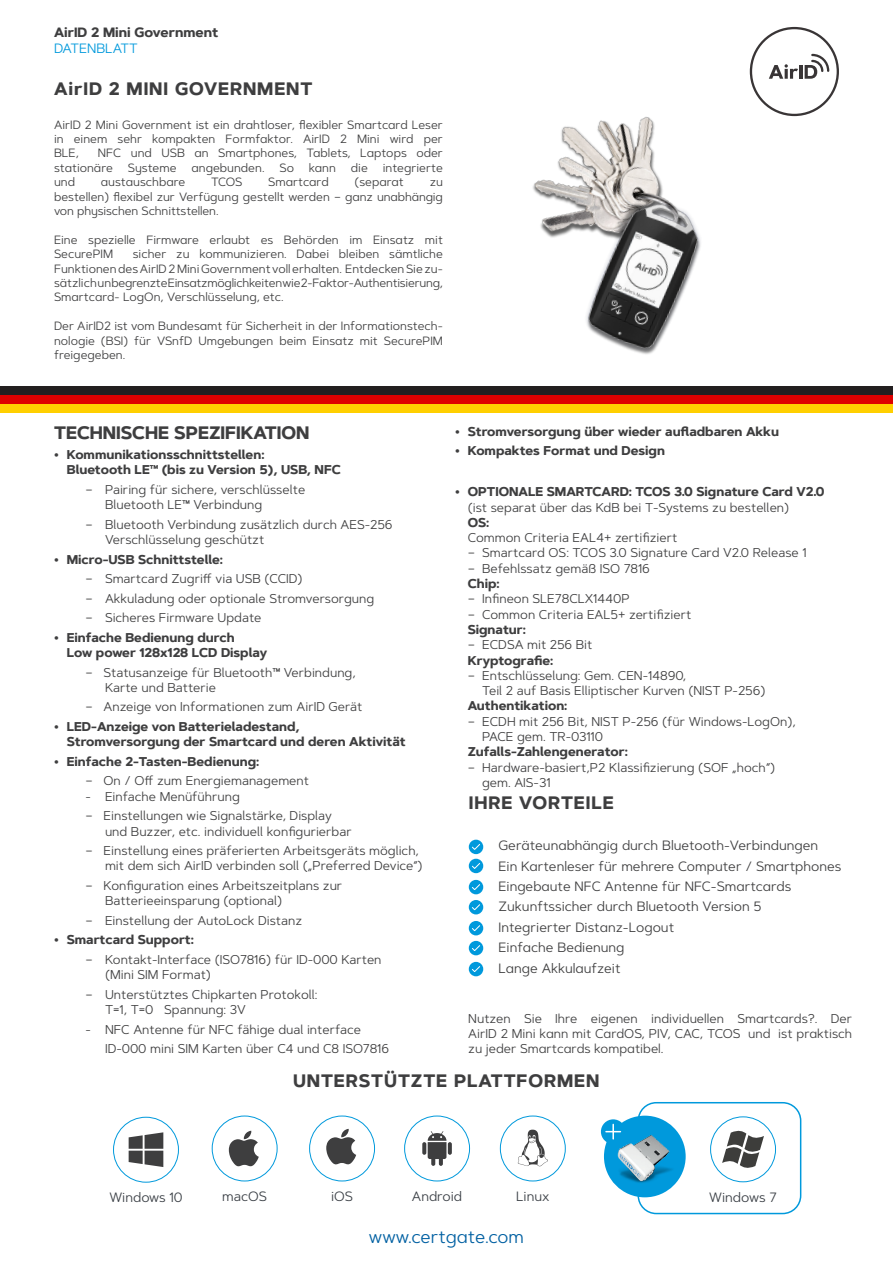
<style>
.page{position:relative;width:893px;height:1263px;background:#fff}
.page>*{position:absolute;margin:0;border:0;box-sizing:border-box;transform-origin:0 0}
.t1{font:700 18px "Artegra Sans Alt";letter-spacing:.05em;color:#3e3e3f}
.t2{font:700 18px "Artegra Sans";color:#3e3e3f}
.t3{font:18px "Artegra Sans Alt";color:#0060a2}
.t4{font:13.5px/20.4px "Artegra Sans Alt";color:#3e3e3f}
.t5{font:13.5px "Artegra Sans";color:#3a3f45}
.t6{font:700 13.5px "Artegra Sans";color:#3e3e3f}
.t7{font:13.5px "Artegra Sans";color:#0099dc}
.t8{font:12.75px/15.3px "Artegra Sans";color:#3e3e3f}
.t9{font:700 12.75px/15.3px "Artegra Sans";color:#3e3e3f}
.t10{font:12.75px/15.3px "Artegra Sans Alt";color:#3e3e3f;text-align:justify}
.t11{font:12px/14.4px "Artegra Sans Alt";color:#3e3e3f;text-align:justify}
</style>
<div class="page">
<div style="left:0;top:386px;width:893px;height:26px;background:#231f20"></div>
<div style="left:0;top:395px;width:893px;height:17px;background:#de0000"></div>
<div style="left:0;top:404px;width:893px;height:8px;background:#ffcf00"></div>
<img style="left:533px;top:117px;width:168px;height:237px">
<div style="left:710px;top:1116px;width:66px;height:66px;border:1px solid #0099dc;border-radius:50%"></div>
<svg style="left:722px;top:1130px;width:42px;height:38px"></svg>
<svg style="left:229px;top:1131px;width:30px;height:35px"></svg>
<div style="left:212px;top:1116px;width:65px;height:65px;border:1px solid #0099dc;border-radius:50%"></div>
<div style="left:637px;top:1102px;width:164px;height:112px;border:2px solid #0099dc;border-radius:18px"></div>
<div style="left:604px;top:1116px;width:82px;height:81px;background:#0099dc;border-radius:50%"></div>
<div style="left:601px;top:1119px;width:24px;height:25px;background:#0099dc;border-radius:50%"></div>
<svg style="left:606px;top:1124px;width:14px;height:15px"></svg>
<img style="left:615px;top:1132px;width:62px;height:53px">
<svg style="left:129px;top:1132px;width:34px;height:35px"></svg>
<div style="left:113px;top:1117px;width:66px;height:65px;border:1px solid #0099dc;border-radius:50%"></div>
<svg style="left:428px;top:1131px;width:18px;height:35px"></svg>
<svg style="left:422px;top:1142px;width:4px;height:13px"></svg>
<svg style="left:448px;top:1142px;width:4px;height:13px"></svg>
<div style="left:404px;top:1116px;width:66px;height:65px;border:1px solid #0099dc;border-radius:50%"></div>
<svg style="left:326px;top:1129px;width:30px;height:35px"></svg>
<div style="left:309px;top:1116px;width:66px;height:65px;border:1px solid #0099dc;border-radius:50%"></div>
<svg style="left:518px;top:1130px;width:30px;height:36px"></svg>
<div style="left:500px;top:1116px;width:66px;height:65px;border:1px solid #0099dc;border-radius:50%"></div>
<div style="left:750px;top:27px;width:89px;height:89px;border:2px solid #231f20;border-radius:50%"></div>
<svg style="left:769px;top:64px;width:29px;height:15px"></svg>
<hr style="left:799px;top:65px;width:3px;height:14px;background:#231f20">
<svg style="left:805px;top:53px;width:25px;height:26px"></svg>
<div style="left:469px;top:840px;width:14px;height:14px;background:#0099dc;border-radius:50%"></div>
<svg style="left:472px;top:844px;width:8px;height:6px"></svg>
<div style="left:469px;top:859px;width:14px;height:14px;background:#0099dc;border-radius:50%"></div>
<svg style="left:472px;top:863px;width:8px;height:6px"></svg>
<div style="left:469px;top:880px;width:14px;height:14px;background:#0099dc;border-radius:50%"></div>
<svg style="left:472px;top:884px;width:8px;height:6px"></svg>
<div style="left:469px;top:900px;width:14px;height:14px;background:#0099dc;border-radius:50%"></div>
<svg style="left:472px;top:904px;width:8px;height:6px"></svg>
<div style="left:469px;top:921px;width:14px;height:14px;background:#0099dc;border-radius:50%"></div>
<svg style="left:472px;top:925px;width:8px;height:6px"></svg>
<div style="left:469px;top:941px;width:14px;height:14px;background:#0099dc;border-radius:50%"></div>
<svg style="left:472px;top:945px;width:8px;height:6px"></svg>
<div style="left:469px;top:962px;width:14px;height:14px;background:#0099dc;border-radius:50%"></div>
<svg style="left:472px;top:966px;width:8px;height:6px"></svg>
<p class="t6" style="left:54px;top:22px;width:166px">AirID 2 Mini Government</p>
<p class="t7" style="left:54px;top:39px;width:85px">DATENBLATT</p>
<h1 class="t1" style="left:54px;top:76px;width:260px">AirID 2 MINI GOVERNMENT</h1>
<p class="t11" style="left:54px;top:117px;width:390px">AirID 2 Mini Government ist ein drahtloser, flexibler Smartcard Leser in einem sehr kompakten Formfaktor. AirID 2 Mini wird per BLE,</p>
<p class="t11" style="left:54px;top:146px;width:390px;text-indent:44px">NFC und USB an Smartphones, Tablets, Laptops oder stationäre Systeme angebunden. So kann die integrierte und</p>
<p class="t11" style="left:101px;top:175px;width:86px">austauschbare</p>
<p class="t11" style="left:211px;top:175px;width:33px">TCOS</p>
<p class="t11" style="left:268px;top:175px;width:62px">Smartcard</p>
<p class="t11" style="left:355px;top:175px;width:51px">(separat</p>
<p class="t11" style="left:54px;top:175px;width:390px;text-indent:376px">zu bestellen) flexibel zur Verfügung gestellt werden – ganz unabhängig von physischen Schnittstellen.</p>
<p class="t11" style="left:54px;top:232px;width:390px">Eine spezielle Firmware erlaubt es Behörden im Einsatz mit<br>SecurePIM</p>
<p class="t11" style="left:54px;top:247px;width:390px;text-indent:79px">sicher zu kommunizieren. Dabei bleiben sämtliche Funktionen des AirID 2 Mini Government voll erhalten. Entdecken Sie zu&shy;sätzlich unbegrenzte Einsatzmöglichkeiten wie 2-Faktor-Authentisierung, Smartcard- LogOn, Verschlüsselung, etc.</p>
<p class="t11" style="left:54px;top:319px;width:390px">Der AirID2 ist vom Bundesamt für Sicherheit in der Informationstech&shy;nologie (BSI) für VSnfD Umgebungen beim Einsatz mit SecurePIM freigegeben.</p>
<h1 class="t2" style="left:54px;top:420px;width:257px">TECHNISCHE SPEZIFIKATION</h1>
<p class="t9" style="left:67px;top:447px;width:276px;text-indent:-13px">• Kommunikationsschnittstellen:<br>Bluetooth LE™ (bis zu Version 5), USB, NFC</p>
<p class="t8" style="left:105px;top:481px;width:202px;text-indent:-19px">– Pairing für sichere, verschlüsselte<br>Bluetooth LE™ Verbindung</p>
<p class="t8" style="left:105px;top:516px;width:289px;text-indent:-19px">– Bluetooth Verbindung zusätzlich durch AES-256<br>Verschlüsselung geschützt</p>
<p class="t9" style="left:54px;top:552px;width:171px">• Micro-USB Schnittstelle:</p>
<p class="t8" style="left:86px;top:571px;width:219px">– Smartcard Zugriff via USB (CCID)</p>
<p class="t8" style="left:86px;top:590px;width:290px">– Akkuladung oder optionale Stromversorgung</p>
<p class="t8" style="left:86px;top:610px;width:178px">– Sicheres Firmware Update</p>
<p class="t9" style="left:67px;top:630px;width:202px;text-indent:-13px">• Einfache Bedienung durch<br>Low power 128x128 LCD Display</p>
<p class="t8" style="left:105px;top:664px;width:252px;text-indent:-19px">– Statusanzeige für Bluetooth™ Verbindung,<br>Karte und Batterie</p>
<p class="t8" style="left:86px;top:699px;width:278px">– Anzeige von Informationen zum AirID Gerät</p>
<p class="t9" style="left:67px;top:719px;width:340px;text-indent:-13px">• LED-Anzeige von Batterieladestand,<br>Stromversorgung der Smartcard und deren Aktivität</p>
<p class="t9" style="left:54px;top:754px;width:207px">• Einfache 2-Tasten-Bedienung:</p>
<p class="t8" style="left:86px;top:773px;width:225px">– On / Off zum Energiemanagement</p>
<p class="t8" style="left:86px;top:788px;width:156px">- Einfache Menüführung</p>
<p class="t8" style="left:105px;top:808px;width:248px;text-indent:-19px">– Einstellungen wie Signalstärke, Display und Buzzer, etc. individuell konfigurierbar</p>
<p class="t8" style="left:86px;top:843px;width:339px;text-align:right">– Einstellung eines präferierten Arbeitsgeräts möglich, mit dem sich AirID verbinden soll („Preferred Device“)</p>
<p class="t8" style="left:105px;top:878px;width:239px;text-indent:-19px">– Konfiguration eines Arbeitszeitplans zur<br>Batterieeinsparung (optional)</p>
<p class="t8" style="left:86px;top:912px;width:218px">– Einstellung der AutoLock Distanz</p>
<p class="t9" style="left:54px;top:932px;width:141px">• Smartcard Support:</p>
<p class="t8" style="left:105px;top:951px;width:278px;text-indent:-19px">– Kontakt-Interface (ISO7816) für ID-000 Karten (Mini SIM Format)</p>
<p class="t8" style="left:105px;top:986px;width:214px;text-indent:-19px">– Unterstütztes Chipkarten Protokoll:<br>T=1, T=0 Spannung: 3V</p>
<p class="t8" style="left:105px;top:1019px;width:286px;line-height:19.5px;text-indent:-19px">- NFC Antenne für NFC fähige dual interface<br>ID-000 mini SIM Karten über C4 und C8 ISO7816</p>
<p class="t9" style="left:455px;top:424px;width:325px">• Stromversorgung über wieder aufladbaren Akku</p>
<p class="t9" style="left:455px;top:443px;width:211px">• Kompaktes Format und Design</p>
<p class="t9" style="left:455px;top:484px;width:371px">• OPTIONALE SMARTCARD: TCOS 3.0 Signature Card V2.0</p>
<p class="t8" style="left:468px;top:499px;width:323px">(ist separat über das KdB bei T-Systems zu bestellen)</p>
<p class="t9" style="left:468px;top:515px;width:23px">OS:</p>
<p class="t8" style="left:468px;top:530px;width:211px">Common Criteria EAL4+ zertifiziert</p>
<p class="t8" style="left:468px;top:545px;width:340px">– Smartcard OS: TCOS 3.0 Signature Card V2.0 Release 1</p>
<p class="t8" style="left:468px;top:560px;width:184px">– Befehlssatz gemäß ISO 7816</p>
<p class="t9" style="left:468px;top:576px;width:33px">Chip:</p>
<p class="t8" style="left:468px;top:591px;width:163px">– Infineon SLE78CLX1440P</p>
<p class="t8" style="left:468px;top:606px;width:225px">– Common Criteria EAL5+ zertifiziert</p>
<p class="t9" style="left:468px;top:622px;width:60px">Signatur:</p>
<p class="t8" style="left:468px;top:637px;width:126px">– ECDSA mit 256 Bit</p>
<p class="t9" style="left:468px;top:653px;width:87px">Kryptografie:</p>
<p class="t8" style="left:482px;top:667px;width:285px;text-indent:-14px">– Entschlüsselung: Gem. CEN-14890,<br>Teil 2 auf Basis Elliptischer Kurven (NIST P-256)</p>
<p class="t9" style="left:468px;top:699px;width:101px">Authentikation:</p>
<p class="t8" style="left:482px;top:713px;width:315px;text-indent:-14px">– ECDH mit 256 Bit, NIST P-256 (für Windows-LogOn),<br>PACE gem. TR-03110</p>
<p class="t9" style="left:468px;top:744px;width:162px">Zufalls-Zahlengenerator:</p>
<p class="t8" style="left:482px;top:759px;width:295px;text-indent:-14px">– Hardware-basiert,P2 Klassifizierung (SOF „hoch“) gem. AIS-31</p>
<h1 class="t1" style="left:469px;top:789px;width:147px">IHRE VORTEILE</h1>
<p class="t4" style="left:499px;top:835px;width:344px">Geräteunabhängig durch Bluetooth-Verbindungen<br>Ein Kartenleser für mehrere Computer / Smartphones Eingebaute NFC Antenne für NFC-Smartcards Zukunftssicher durch Bluetooth Version 5<br>Integrierter Distanz-Logout<br>Einfache Bedienung<br>Lange Akkulaufzeit</p>
<p class="t10" style="left:468px;top:1010px;width:385px">Nutzen Sie Ihre eigenen individuellen Smartcards?. Der AirID 2 Mini kann mit CardOS, PIV, CAC, TCOS und ist praktisch zu jeder Smartcards kompatibel.</p>
<h1 class="t1" style="left:293px;top:1067px;width:308px">UNTERSTÜTZTE PLATTFORMEN</h1>
<p class="t5" style="left:109px;top:1188px;width:75px">Windows 10</p>
<p class="t5" style="left:222px;top:1187px;width:46px">macOS</p>
<p class="t5" style="left:331px;top:1187px;width:23px">iOS</p>
<p class="t5" style="left:412px;top:1187px;width:52px">Android</p>
<p class="t5" style="left:516px;top:1187px;width:35px">Linux</p>
<p class="t5" style="left:709px;top:1187px;width:69px">Windows 7</p>
<h1 class="t3" style="left:369px;top:1224px;width:157px">www.certgate.com</h1>
</div>
